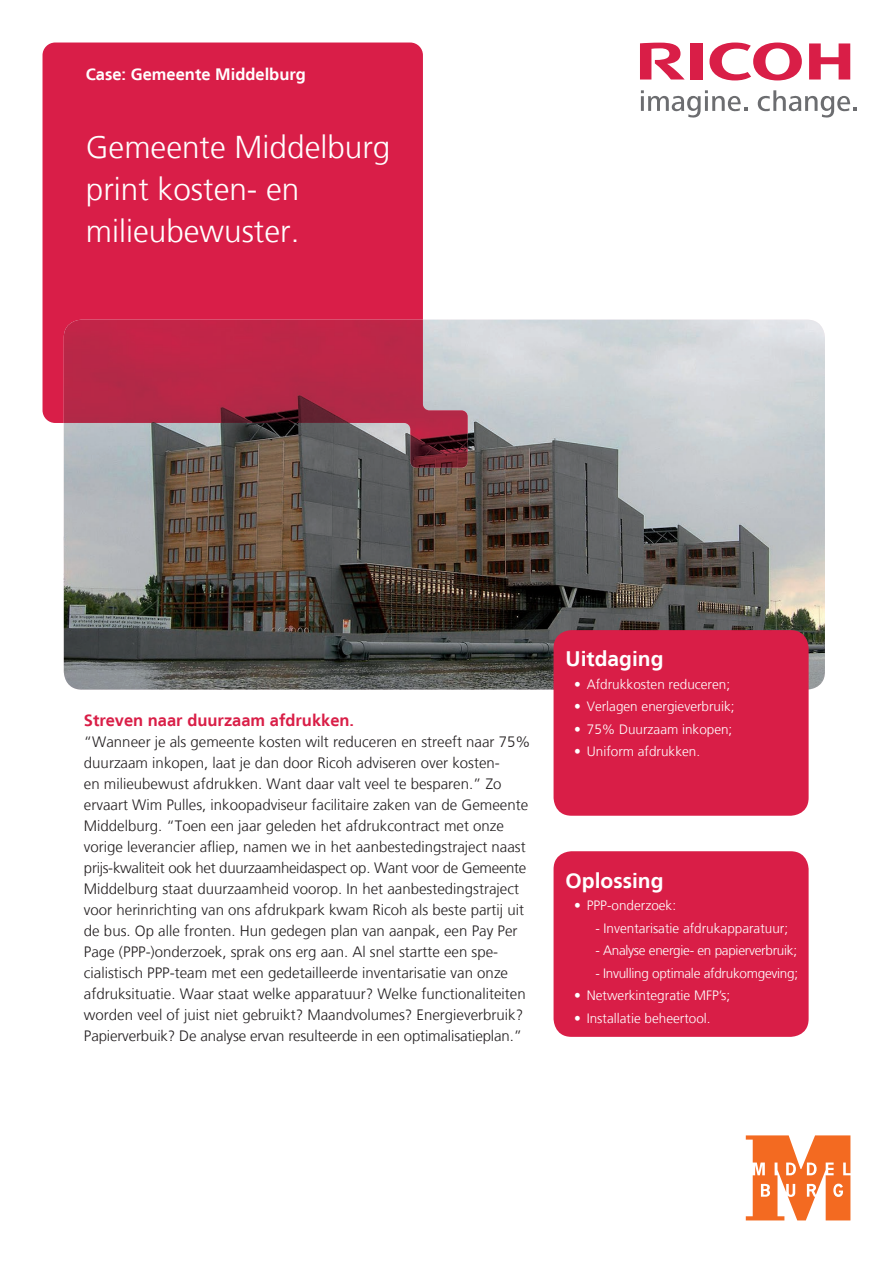
<style>
.page{position:relative;width:893px;height:1263px;background:#fff}
.page>*{position:absolute;margin:0;border:0;box-sizing:border-box;transform-origin:0 0}
.t1{font:300 31.5px/42px "Frutiger LT";color:#fff}
.t2{font:700 21px "Frutiger LT";color:#fff}
.t3{font:700 16.5px "Frutiger LT";color:#d91e47}
.t4{font:700 16.5px "Frutiger LT";color:#fff}
.t5{font:300 15px/21px "Frutiger LT";color:#231f20}
.t6{font:300 13.5px "Frutiger LT";color:#fff}
.t7{font:300 13.5px "Frutiger LT";letter-spacing:-.02em;color:#fff}
</style>
<div class="page">
<svg style="left:64px;top:320px;width:761px;height:370px;background:#969797"></svg>
<img style="left:64px;top:468px;width:404px;height:221px">
<svg style="left:709px;top:43px;width:93px;height:37px"></svg>
<svg style="left:809px;top:43px;width:41px;height:37px"></svg>
<div style="left:690px;top:43px;width:12px;height:37px;background:#d91e47"></div>
<svg style="left:640px;top:43px;width:45px;height:37px"></svg>
<svg style="left:641px;top:90px;width:106px;height:28px"></svg>
<svg style="left:758px;top:90px;width:99px;height:28px"></svg>
<div style="left:43px;top:43px;width:380px;height:380px;background:#d91e48"></div>
<img style="left:64px;top:320px;width:404px;height:148px">
<div style="left:554px;top:630px;width:255px;height:186px;background:#d91e47;border-radius:18px"></div>
<div style="left:554px;top:851px;width:255px;height:186px;background:#d91e47;border-radius:18px"></div>
<svg style="left:746px;top:1135px;width:104px;height:85px"></svg>
<p class="t4" style="left:86px;top:64px;width:222px">Case: Gemeente Middelburg</p>
<h1 class="t1" style="left:86px;top:126px;width:306px">Gemeente Middelburg print kosten- en milieubewuster.</h1>
<p class="t3" style="left:84px;top:710px;width:272px">Streven naar duurzaam afdrukken.</p>
<p class="t5" style="left:84px;top:731px;width:448px">“Wanneer je als gemeente kosten wilt reduceren en streeft naar 75% duurzaam inkopen, laat je dan door Ricoh adviseren over kosten-<br>en milieubewust afdrukken. Want daar valt veel te besparen.” Zo ervaart Wim Pulles, inkoopadviseur facilitaire zaken van de Gemeente Middelburg. “Toen een jaar geleden het afdrukcontract met onze vorige leverancier afliep, namen we in het aanbestedingstraject naast prijs-kwaliteit ook het duurzaamheidaspect op. Want voor de Gemeente Middelburg staat duurzaamheid voorop. In het aanbestedingstraject voor herinrichting van ons afdrukpark kwam Ricoh als beste partij uit de bus. Op alle fronten. Hun gedegen plan van aanpak, een Pay Per Page (PPP-)onderzoek, sprak ons erg aan. Al snel startte een spe&shy;cialistisch PPP-team met een gedetailleerde inventarisatie van onze afdruksituatie. Waar staat welke apparatuur? Welke functionaliteiten worden veel of juist niet gebruikt? Maandvolumes? Energieverbruik?<br>Papierverbuik? De analyse ervan resulteerde in een optimalisatieplan.”</p>
<h2 class="t2" style="left:566px;top:647px;width:100px">Uitdaging</h2>
<p class="t6" style="left:574px;top:677px;width:158px">• Afdrukkosten reduceren;</p>
<p class="t6" style="left:574px;top:699px;width:162px">• Verlagen energieverbruik;</p>
<p class="t6" style="left:574px;top:722px;width:160px">• 75% Duurzaam inkopen;</p>
<p class="t6" style="left:574px;top:744px;width:128px">• Uniform afdrukken.</p>
<h2 class="t2" style="left:566px;top:868px;width:99px">Oplossing</h2>
<p class="t6" style="left:574px;top:898px;width:104px">• PPP-onderzoek:</p>
<p class="t6" style="left:595px;top:920px;width:194px">- Inventarisatie afdrukapparatuur;</p>
<p class="t7" style="left:595px;top:943px;width:203px">- Analyse energie- en papierverbruik;</p>
<p class="t7" style="left:595px;top:965px;width:204px">- Invulling optimale afdrukomgeving;</p>
<p class="t6" style="left:574px;top:988px;width:158px">• Netwerkintegratie MFP’s;</p>
<p class="t6" style="left:574px;top:1010px;width:138px">• Installatie beheertool.</p>
</div>
